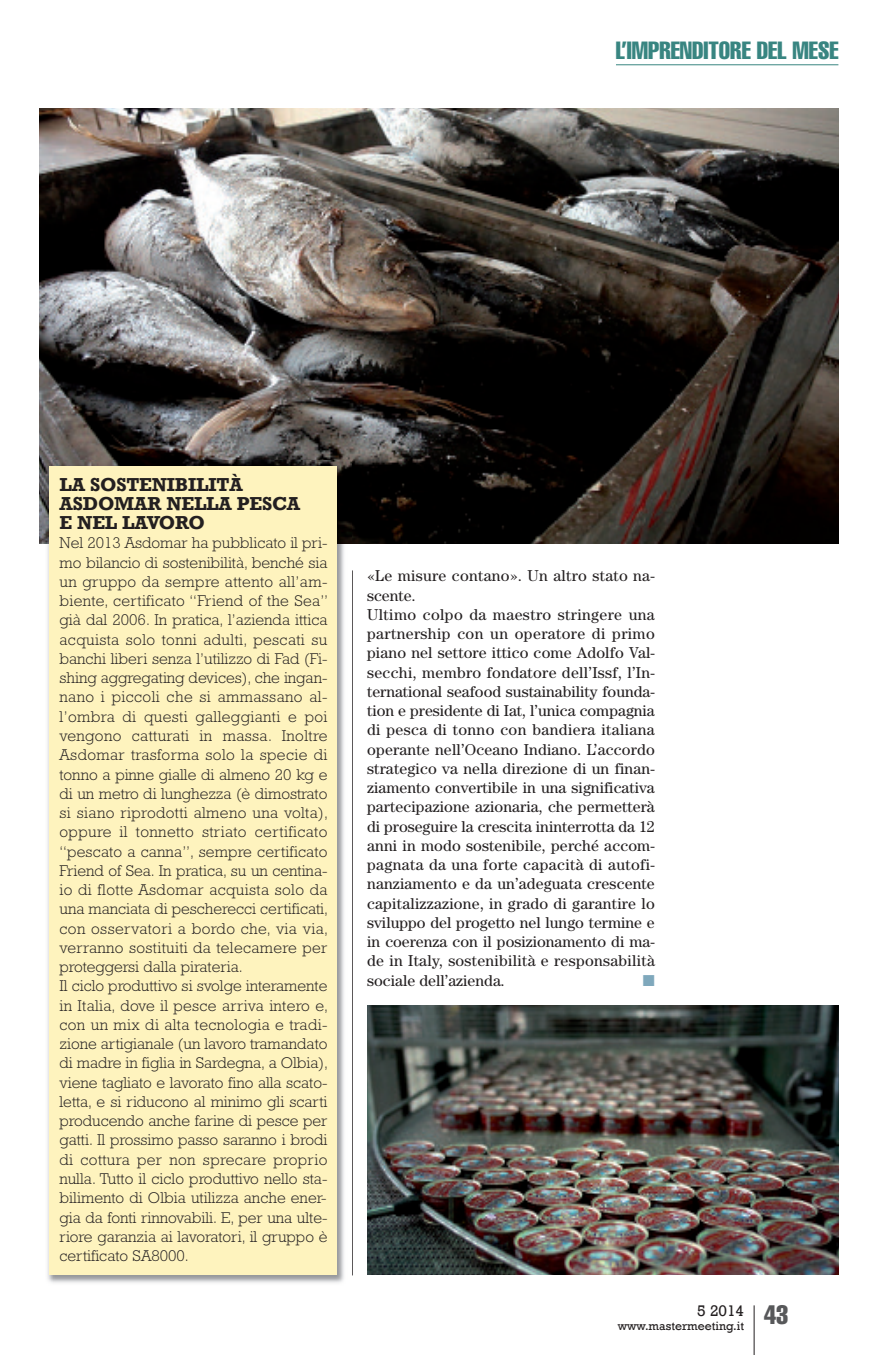
<style>
.page{position:relative;width:893px;height:1355px;background:#fff}
.page>*{position:absolute;margin:0;border:0;box-sizing:border-box;transform-origin:0 0}
.t1{font:extra-condensed 24.5px "Helvetica";color:#388581}
.t2{font:700 19.25px/19.2px "Rockwell";letter-spacing:-.01em;color:#231f20}
.t3{font:300 15.75px/19.2px "Rockwell";color:#231f20}
.t4{font:15.75px/19.2px "Century";letter-spacing:.01em;color:#231f20}
.t5{font:15.75px "Rockwell";color:#231f20}
.t6{font:15.75px "Zapf Dingbats";color:#7fa8bc}
.t7{font:12.25px "Rockwell";color:#231f20}
</style>
<div class="page">
<hr style="left:754px;top:1305px;width:1px;height:49px;background:#231f20">
<hr style="left:616px;top:64px;width:222px;height:1px;background:#388581">
<hr style="left:352px;top:570px;width:1px;height:705px;background:#231f20">
<img style="left:367px;top:1005px;width:471px;height:269px">
<img style="left:40px;top:108px;width:798px;height:435px">
<img style="left:43px;top:460px;width:308px;height:823px">
<div style="left:50px;top:466px;width:287px;height:809px;background:#fef3be"></div>
<h1 class="t1" style="left:616px;top:42px;width:224px">L’IMPRENDITORE DEL MESE</h1>
<p class="t2" style="left:60px;top:474px;width:242px">LA SOSTENIBILITÀ<br>ASDOMAR NELLA PESCA<br>E NEL LAVORO</p>
<p class="t3" style="left:60px;top:535px;width:270px">Nel 2013 Asdomar ha pubblicato il pri&shy;mo bilancio di sostenibilità, benché sia un gruppo da sempre attento all’am&shy;biente, certificato “Friend of the Sea” già dal 2006. In pratica, l’azienda ittica acquista solo tonni adulti, pescati su banchi liberi senza l’utilizzo di Fad (Fi&shy;shing aggregating devices), che ingan&shy;nano i piccoli che si ammassano al&shy;l’ombra di questi galleggianti e poi vengono catturati in massa. Inoltre Asdomar trasforma solo la specie di tonno a pinne gialle di almeno 20 kg e di un metro di lunghezza (è dimostrato si siano riprodotti almeno una volta), oppure il tonnetto striato certificato “pescato a canna”, sempre certificato Friend of Sea. In pratica, su un centina&shy;io di flotte Asdomar acquista solo da una manciata di pescherecci certificati, con osservatori a bordo che, via via, verranno sostituiti da telecamere per proteggersi dalla pirateria.<br>Il ciclo produttivo si svolge interamente in Italia, dove il pesce arriva intero e, con un mix di alta tecnologia e tradi&shy;zione artigianale (un lavoro tramandato di madre in figlia in Sardegna, a Olbia), viene tagliato e lavorato fino alla scato&shy;letta, e si riducono al minimo gli scarti producendo anche farine di pesce per gatti. Il prossimo passo saranno i brodi di cottura per non sprecare proprio nulla. Tutto il ciclo produttivo nello sta&shy;bilimento di Olbia utilizza anche ener&shy;gia da fonti rinnovabili. E, per una ulte&shy;riore garanzia ai lavoratori, il gruppo è certificato SA8000.</p>
<p class="t4" style="left:367px;top:567px;width:289px">«Le misure contano». Un altro stato na&shy;scente.<br>Ultimo colpo da maestro stringere una partnership con un operatore di primo piano nel settore ittico come Adolfo Val&shy;secchi, membro fondatore dell’Issf, l’In&shy;ternational seafood sustainability founda&shy;tion e presidente di Iat, l’unica compagnia di pesca di tonno con bandiera italiana operante nell’Oceano Indiano. L’accordo strategico va nella direzione di un finan&shy;ziamento convertibile in una significativa partecipazione azionaria, che permetterà di proseguire la crescita ininterrotta da 12 anni in modo sostenibile, perché accom&shy;pagnata da una forte capacità di autofi&shy;nanziamento e da un’adeguata crescente capitalizzazione, in grado di garantire lo sviluppo del progetto nel lungo termine e in coerenza con il posizionamento di ma&shy;de in Italy, sostenibilità e responsabilità sociale dell’azienda.</p>
<p class="t6" style="left:643px;top:971px;width:13px">■</p>
<p class="t7" style="left:618px;top:1318px;width:172px">www.mastermeeting.it <sup>43</sup></p>
<p class="t5" style="left:697px;top:1300px;width:49px">5 2014</p>
</div>
